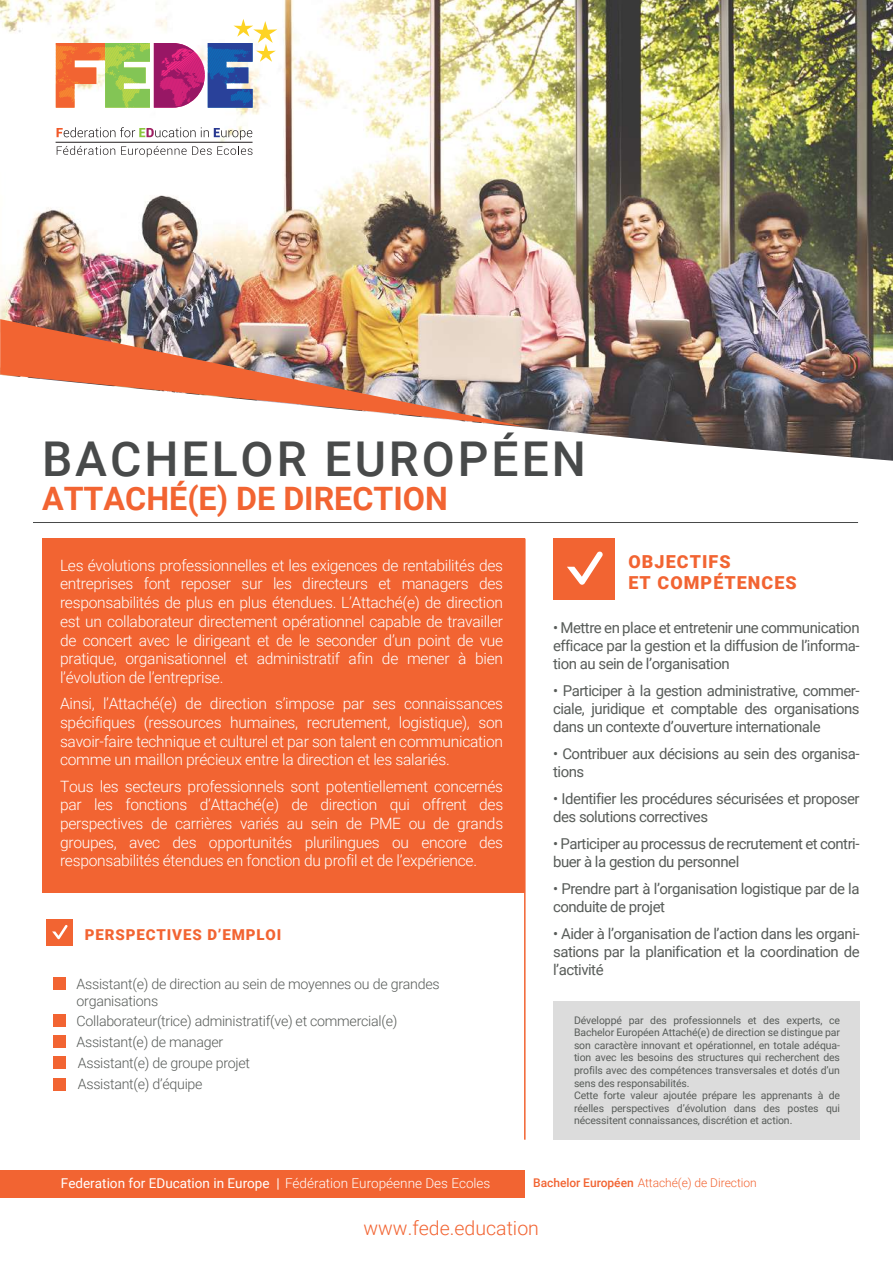
<style>
.page{position:relative;width:893px;height:1263px;background:#fff}
.page>*{position:absolute;margin:0;border:0;box-sizing:border-box;transform-origin:0 0}
.t1{font:500 48px "Roboto";letter-spacing:.06em;color:#484a4a}
.t2{font:700 32.25px "Roboto";color:#f26432}
.t3{font:300 19.5px "Roboto";color:#f26432}
.t4{font:900 17.85px/21.5px "Roboto";letter-spacing:.06em;color:#f26432}
.t5{font:300 15.6px/18.8px "Roboto";letter-spacing:-.02em;color:#fff;text-align:justify}
.t6{font:15px/18px "Roboto";letter-spacing:-.03em;color:#585c59}
.t7{font:900 15px "Roboto";letter-spacing:.06em;color:#f26432}
.t8{font:300 14.25px/21.1px "Roboto";letter-spacing:-.02em;color:#585c59}
.t9{font:13.5px "Roboto";color:#fff}
.t10{font:300 12px "Roboto";letter-spacing:-.005em;color:#f26432}
.t11{font:10.5px/12.6px "Roboto";letter-spacing:-.01em;color:#585c59}
.s1{font-weight:300}
.s2{font-weight:500}
</style>
<div class="page">
<img style="left:0;top:0;width:893px;height:461px">
<div style="left:42px;top:538px;width:483px;height:355px;background:#f26432"></div>
<hr style="left:33px;top:522px;width:825px;height:1px;background:#484a4a">
<div style="left:553px;top:538px;width:62px;height:62px;background:#f26432"></div>
<svg style="left:567px;top:551px;width:36px;height:34px"></svg>
<img style="left:0;top:319px;width:525px;height:108px">
<svg style="left:56px;top:19px;width:221px;height:89px"></svg>
<svg style="left:57px;top:127px;width:195px;height:13px"></svg>
<svg style="left:57px;top:146px;width:58px;height:9px"></svg>
<svg style="left:121px;top:146px;width:131px;height:11px"></svg>
<hr style="left:56px;top:142px;width:197px;height:1px;background:#211d1e">
<div style="left:0;top:1170px;width:525px;height:27px;background:#f26432"></div>
<hr style="left:524px;top:539px;width:2px;height:601px;background:#f26432">
<div style="left:46px;top:919px;width:27px;height:27px;background:#f26432"></div>
<svg style="left:52px;top:925px;width:16px;height:14px"></svg>
<div style="left:53px;top:977px;width:13px;height:13px;background:#f26432"></div>
<div style="left:53px;top:1014px;width:13px;height:13px;background:#f26432"></div>
<div style="left:53px;top:1034px;width:13px;height:13px;background:#f26432"></div>
<div style="left:53px;top:1056px;width:13px;height:13px;background:#f26432"></div>
<div style="left:53px;top:1078px;width:13px;height:13px;background:#f26432"></div>
<div style="left:553px;top:1001px;width:306px;height:139px;background:#dcdcdc"></div>
<h1 class="t1" style="left:42px;top:425px;width:545px">BACHELOR EUROPÉEN</h1>
<h2 class="t2" style="left:42px;top:476px;width:407px">ATTACHÉ(E) DE DIRECTION</h2>
<p class="t4" style="left:628px;top:550px;width:170px">OBJECTIFS<br>ET COMPÉTENCES</p>
<p class="t5" style="left:60px;top:555px;width:445px">Les évolutions professionnelles et les exigences de rentabilités des entreprises font reposer sur les directeurs et managers des responsabilités de plus en plus étendues. L’Attaché(e) de direction est un collaborateur directement opérationnel capable de travailler de concert avec le dirigeant et de le seconder d’un point de vue pratique, organisationnel et administratif afin de mener à bien l’évolution de l’entreprise.</p>
<p class="t5" style="left:60px;top:694px;width:445px">Ainsi, l’Attaché(e) de direction s’impose par ses connaissances spécifiques (ressources humaines, recrutement, logistique), son savoir-faire technique et culturel et par son talent en communication comme un maillon précieux entre la direction et les salariés.</p>
<p class="t5" style="left:60px;top:776px;width:445px">Tous les secteurs professionnels sont potentiellement concernés par les fonctions d’Attaché(e) de direction qui offrent des perspectives de carrières variés au sein de PME ou de grands groupes, avec des opportunités plurilingues ou encore des responsabilités étendues en fonction du profil et de l’expérience.</p>
<p class="t6" style="left:553px;top:618px;width:308px;text-align:justify">• Mettre en place et entretenir une communication efficace par la gestion et la diffusion de l’informa&shy;tion au sein de l’organisation</p>
<p class="t6" style="left:553px;top:681px;width:308px;text-align:justify">• Participer à la gestion administrative, commer&shy;ciale, juridique et comptable des organisations dans un contexte d’ouverture internationale</p>
<p class="t6" style="left:553px;top:744px;width:308px">• Contribuer aux décisions au sein des organisa&shy;tions</p>
<p class="t6" style="left:553px;top:789px;width:308px">• Identifier les procédures sécurisées et proposer des solutions correctives</p>
<p class="t6" style="left:553px;top:834px;width:308px">• Participer au processus de recrutement et contri&shy;buer à la gestion du personnel</p>
<p class="t6" style="left:553px;top:879px;width:308px">• Prendre part à l’organisation logistique par de la conduite de projet</p>
<p class="t6" style="left:553px;top:924px;width:308px;text-align:justify">• Aider à l’organisation de l’action dans les organi&shy;sations par la planification et la coordination de l’activité</p>
<p class="t7" style="left:85px;top:924px;width:198px">PERSPECTIVES D’EMPLOI</p>
<p class="t8" style="left:77px;top:975px;width:365px;line-height:17.1px">Assistant(e) de direction au sein de moyennes ou de grandes organisations</p>
<p class="t8" style="left:77px;top:1010px;width:322px">Collaborateur(trice) administratif(ve) et commercial(e)<br>Assistant(e) de manager<br>Assistant(e) de groupe projet<br>Assistant(e) d’équipe</p>
<p class="t11" style="left:574px;top:1013px;width:268px">Développé par des professionnels et des experts, ce Bachelor Européen Attaché(e) de direction se distingue par son caractère innovant et opérationnel, en totale adéqua&shy;tion avec les besoins des structures qui recherchent des profils avec des compétences transversales et dotés d’un sens des responsabilités.<br>Cette forte valeur ajoutée prépare les apprenants à de réelles perspectives d’évolution dans des postes qui nécessitent connaissances, discrétion et action.</p>
<p class="t9" style="left:61px;top:1173px;width:431px">Federation for EDucation in Europe | <span class="s1">Fédération Européenne Des Ecoles</span></p>
<p class="t10" style="left:533px;top:1175px;width:225px"><span class="s2">Bachelor Européen</span> Attaché(e) de Direction</p>
<p class="t3" style="left:364px;top:1214px;width:177px">www.fede.education</p>
</div>
